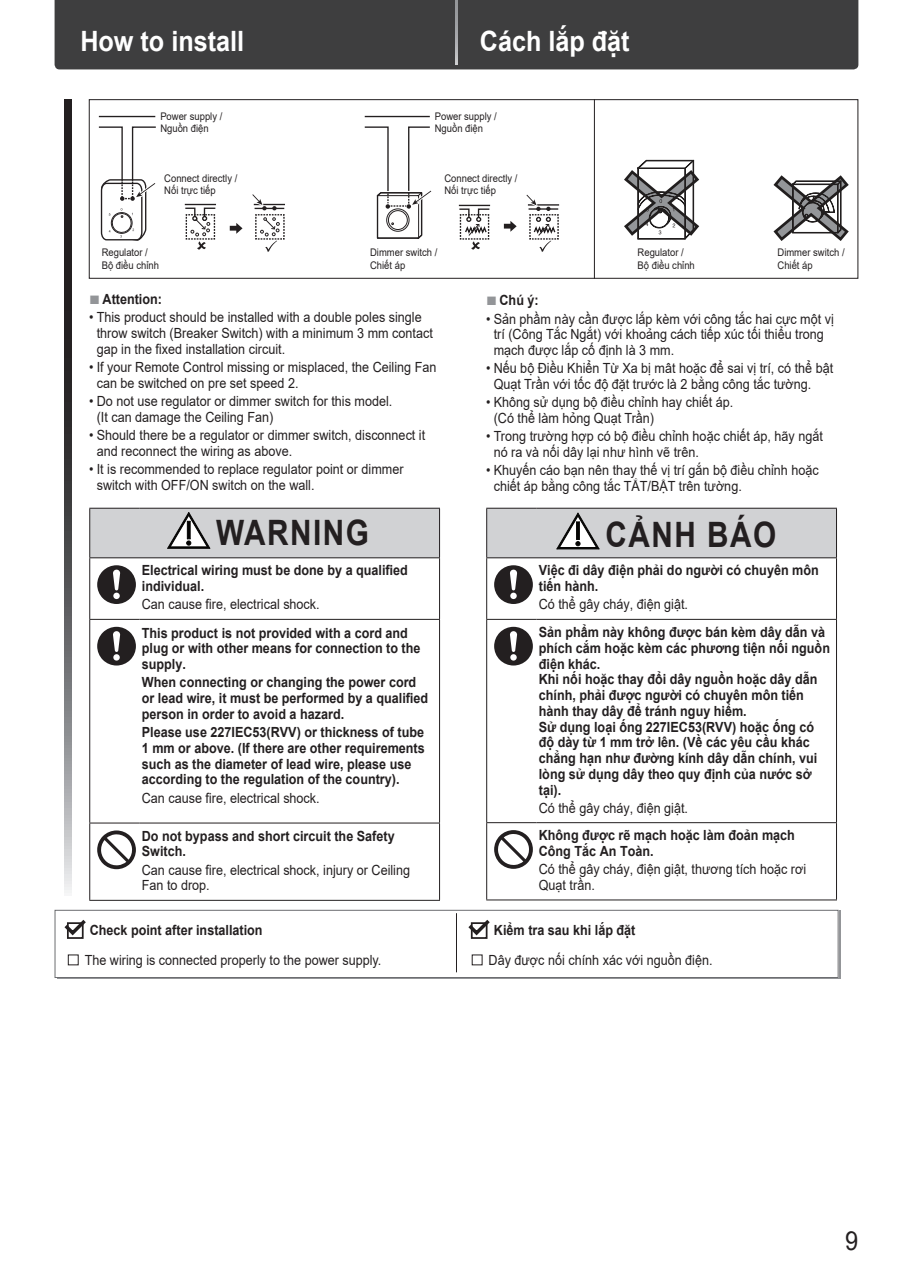
<style>
.page{position:relative;width:913px;height:1275px;background:#fff}
.page>*{position:absolute;margin:0;border:0;box-sizing:border-box;transform-origin:0 0}
.t1{font:700 35px "Arial";letter-spacing:.05em;color:#231f20;scale:.85 1}
.t2{font:700 28px "Arial";color:#fff;scale:.9 1}
.t3{font:26.25px "Arial";color:#231f20;scale:.9 1}
.t4{font:14px/15.8px "Arial";color:#231f20;scale:.9 1}
.t5{font:700 14px/15.8px "Arial";color:#231f20;scale:.9 1}
.t6{font:10.5px/12.6px "Arial";color:#231f20;scale:.9 1}
.s1{font-size:18.2px;color:#939598}
</style>
<div class="page">
<div style="left:55px;top:0;width:803px;height:69px;background:#3e3e3f"></div>
<svg style="left:456px;top:0;width:1px;height:64px"></svg>
<svg style="left:64px;top:99px;width:8px;height:794px;background:#565456"></svg>
<div style="left:90px;top:508px;width:349px;height:50px;background:#d1d2d4"></div>
<hr style="left:89px;top:508px;width:50px;height:1px;background:#231f20">
<hr style="left:89px;top:509px;width:1px;height:48px;background:#231f20">
<hr style="left:139px;top:508px;width:301px;height:1px;background:#231f20">
<hr style="left:439px;top:509px;width:1px;height:48px;background:#231f20">
<hr style="left:89px;top:557px;width:351px;height:1px;background:#231f20">
<hr style="left:89px;top:619px;width:50px;height:1px;background:#231f20">
<hr style="left:89px;top:558px;width:1px;height:61px;background:#231f20">
<hr style="left:439px;top:558px;width:1px;height:61px;background:#231f20">
<hr style="left:89px;top:620px;width:1px;height:203px;background:#231f20">
<hr style="left:139px;top:619px;width:301px;height:1px;background:#231f20">
<hr style="left:439px;top:620px;width:1px;height:203px;background:#231f20">
<hr style="left:89px;top:823px;width:50px;height:1px;background:#231f20">
<hr style="left:89px;top:823px;width:1px;height:77px;background:#231f20">
<hr style="left:139px;top:823px;width:301px;height:1px;background:#231f20">
<hr style="left:439px;top:823px;width:1px;height:77px;background:#231f20">
<hr style="left:89px;top:900px;width:351px;height:1px;background:#231f20">
<hr style="left:168px;top:548px;width:42px;height:1px;background:#050504">
<svg style="left:167px;top:512px;width:43px;height:36px"></svg>
<svg style="left:97px;top:565px;width:39px;height:39px"></svg>
<svg style="left:97px;top:627px;width:39px;height:38px"></svg>
<svg style="left:97px;top:830px;width:39px;height:39px"></svg>
<div style="left:487px;top:508px;width:349px;height:50px;background:#d1d2d4"></div>
<hr style="left:486px;top:508px;width:50px;height:1px;background:#231f20">
<hr style="left:486px;top:509px;width:1px;height:48px;background:#231f20">
<hr style="left:536px;top:508px;width:301px;height:1px;background:#231f20">
<hr style="left:836px;top:509px;width:1px;height:48px;background:#231f20">
<hr style="left:486px;top:557px;width:351px;height:1px;background:#231f20">
<hr style="left:486px;top:619px;width:50px;height:1px;background:#231f20">
<hr style="left:486px;top:558px;width:1px;height:61px;background:#231f20">
<hr style="left:836px;top:558px;width:1px;height:61px;background:#231f20">
<hr style="left:486px;top:620px;width:1px;height:202px;background:#231f20">
<hr style="left:536px;top:619px;width:301px;height:1px;background:#231f20">
<hr style="left:836px;top:620px;width:1px;height:202px;background:#231f20">
<hr style="left:486px;top:822px;width:50px;height:1px;background:#231f20">
<hr style="left:486px;top:823px;width:1px;height:76px;background:#231f20">
<hr style="left:536px;top:822px;width:301px;height:1px;background:#231f20">
<hr style="left:836px;top:823px;width:1px;height:76px;background:#231f20">
<hr style="left:486px;top:899px;width:351px;height:1px;background:#231f20">
<hr style="left:557px;top:549px;width:42px;height:1px;background:#050504">
<svg style="left:557px;top:513px;width:42px;height:36px"></svg>
<svg style="left:494px;top:565px;width:39px;height:39px"></svg>
<svg style="left:494px;top:627px;width:39px;height:38px"></svg>
<svg style="left:494px;top:830px;width:39px;height:39px"></svg>
<div style="left:55px;top:910px;width:783px;height:68px;border:1px solid #6c6d70"></div>
<div style="left:67px;top:922px;width:17px;height:17px;border:2px solid #231f20"></div>
<svg style="left:64px;top:920px;width:22px;height:18px"></svg>
<div style="left:68px;top:954px;width:11px;height:11px;border:1px solid #231f20"></div>
<div style="left:471px;top:922px;width:16px;height:17px;border:2px solid #231f20"></div>
<svg style="left:468px;top:920px;width:22px;height:18px"></svg>
<hr style="left:456px;top:913px;width:1px;height:59px;background:#231f20">
<div style="left:89px;top:99px;width:769px;height:180px;border:1px solid #231f20"></div>
<svg style="left:624px;top:159px;width:76px;height:81px"></svg>
<svg style="left:773px;top:175px;width:76px;height:66px"></svg>
<svg style="left:230px;top:223px;width:12px;height:11px"></svg>
<hr style="left:185px;top:204px;width:31px;height:1px;background:#231f20">
<svg style="left:185px;top:207px;width:31px;height:43px"></svg>
<svg style="left:252px;top:194px;width:33px;height:58px"></svg>
<svg style="left:98px;top:126px;width:58px;height:115px"></svg>
<hr style="left:99px;top:116px;width:56px;height:1px;background:#231f20">
<hr style="left:459px;top:205px;width:31px;height:1px;background:#231f20">
<svg style="left:504px;top:221px;width:13px;height:11px"></svg>
<svg style="left:459px;top:208px;width:31px;height:42px"></svg>
<svg style="left:526px;top:194px;width:33px;height:58px"></svg>
<svg style="left:364px;top:126px;width:68px;height:113px"></svg>
<hr style="left:365px;top:116px;width:65px;height:1px;background:#231f20">
<hr style="left:594px;top:99px;width:1px;height:180px;background:#231f20">
<h2 class="t2" style="left:80px;top:26px;width:184px">How to install</h2>
<h2 class="t2" style="left:480px;top:26px;width:168px">Cách lắp đặt</h2>
<p class="t6" style="left:160px;top:110px;width:70px">Power supply /<br>Nguồn điện</p>
<p class="t6" style="left:164px;top:172px;width:83px">Connect directly /<br>Nối trực tiếp</p>
<p class="t6" style="left:435px;top:110px;width:70px">Power supply /<br>Nguồn điện</p>
<p class="t6" style="left:444px;top:172px;width:83px">Connect directly /<br>Nối trực tiếp</p>
<p class="t6" style="left:102px;top:246px;width:65px">Regulator /<br>Bộ điều chỉnh</p>
<p class="t6" style="left:777px;top:246px;width:76px">Dimmer switch /<br>Chiết áp</p>
<p class="t6" style="left:370px;top:246px;width:76px">Dimmer switch /<br>Chiết áp</p>
<p class="t6" style="left:637px;top:246px;width:65px">Regulator /<br>Bộ điều chỉnh</p>
<p class="t5" style="left:89px;top:291px;width:82px"><span class="s1">■</span> Attention:</p>
<p class="t4" style="left:97px;top:309px;width:375px;text-indent:-7px">• This product should be installed with a double poles single throw switch (Breaker Switch) with a minimum 3 mm contact gap in the fixed installation circuit.</p>
<p class="t4" style="left:97px;top:359px;width:379px;text-indent:-7px">• If your Remote Control missing or misplaced, the Ceiling Fan can be switched on pre set speed 2.</p>
<p class="t4" style="left:97px;top:393px;width:330px;text-indent:-7px">• Do not use regulator or dimmer switch for this model. (It can damage the Ceiling Fan)</p>
<p class="t4" style="left:97px;top:427px;width:366px;text-indent:-7px">• Should there be a regulator or dimmer switch, disconnect it and reconnect the wiring as above.</p>
<p class="t4" style="left:97px;top:461px;width:342px;text-indent:-7px">• It is recommended to replace regulator point or dimmer switch with OFF/ON switch on the wall.</p>
<h1 class="t1" style="left:216px;top:513px;width:181px">WARNING</h1>
<p class="t5" style="left:142px;top:563px;width:297px">Electrical wiring must be done by a qualified individual.</p>
<p class="t4" style="left:142px;top:597px;width:199px">Can cause fire, electrical shock.</p>
<p class="t5" style="left:142px;top:625px;width:311px">This product is not provided with a cord and plug or with other means for connection to the supply.</p>
<p class="t5" style="left:142px;top:675px;width:320px">When connecting or changing the power cord or lead wire, it must be performed by a qualified person in order to avoid a hazard.</p>
<p class="t5" style="left:142px;top:724px;width:316px">Please use 227IEC53(RVV) or thickness of tube 1 mm or above. (If there are other requirements such as the diameter of lead wire, please use according to the regulation of the country).</p>
<p class="t4" style="left:142px;top:790px;width:199px">Can cause fire, electrical shock.</p>
<p class="t5" style="left:142px;top:828px;width:282px">Do not bypass and short circuit the Safety<br>Switch.</p>
<p class="t4" style="left:142px;top:862px;width:299px">Can cause fire, electrical shock, injury or Ceiling<br>Fan to drop.</p>
<p class="t5" style="left:90px;top:922px;width:194px">Check point after installation</p>
<p class="t4" style="left:85px;top:952px;width:331px">The wiring is connected properly to the power supply.</p>
<p class="t5" style="left:486px;top:293px;width:60px"><span class="s1">■</span> Chú ý:</p>
<p class="t4" style="left:494px;top:311px;width:379px;text-indent:-7px">• Sản phầm này cần được lắp kèm với công tắc hai cực một vị trí (Công Tắc Ngắt) với khoảng cách tiếp xúc tối thiểu trong mạch được lắp cố định là 3 mm.</p>
<p class="t4" style="left:494px;top:360px;width:379px;text-indent:-7px">• Nếu bộ Điều Khiển Từ Xa bị mât hoặc để sai vị trí, có thể bật<br>Quạt Trần với tốc độ đặt trước là 2 bằng công tắc tường.</p>
<p class="t4" style="left:494px;top:394px;width:268px;text-indent:-7px">• Không sử dụng bộ điều chỉnh hay chiết áp. (Có thể làm hỏng Quạt Trần)</p>
<p class="t4" style="left:494px;top:428px;width:367px;text-indent:-7px">• Trong trường hợp có bộ điều chỉnh hoặc chiết áp, hãy ngắt nó ra và nối dây lại như hình vẽ trên.</p>
<p class="t4" style="left:494px;top:462px;width:363px;text-indent:-7px">• Khuyến cáo bạn nên thay thế vị trí gắn bộ điều chỉnh hoặc chiết áp bằng công tắc TẮT/BẬT trên tường.</p>
<h1 class="t1" style="left:605px;top:515px;width:202px">CẢNH BÁO</h1>
<p class="t5" style="left:539px;top:563px;width:313px">Việc đi dây điện phải do người có chuyên môn tiến hành.</p>
<p class="t4" style="left:539px;top:597px;width:167px">Có thể gây cháy, điện giật.</p>
<p class="t5" style="left:539px;top:624px;width:325px">Sản phẩm này không được bán kèm dây dẫn và phích cắm hoặc kèm các phương tiện nối nguồn điện khác.<br>Khi nối hoặc thay đổi dây nguồn hoặc dây dẫn chính, phải được người có chuyên môn tiến hành thay dây để tránh nguy hiểm.<br>Sử dụng loại ống 227IEC53(RVV) hoặc ống có độ dày từ 1 mm trở lên. (Về các yêu cầu khác chẳng hạn như đường kính dây dẫn chính, vui lòng sử dụng dây theo quy định của nước sở tại).</p>
<p class="t4" style="left:539px;top:800px;width:167px">Có thể gây cháy, điện giật.</p>
<p class="t5" style="left:539px;top:827px;width:286px">Không được rẽ mạch hoặc làm đoản mạch<br>Công Tắc An Toàn.</p>
<p class="t4" style="left:539px;top:861px;width:298px">Có thể gây cháy, điện giật, thương tích hoặc rơi<br>Quạt trần.</p>
<p class="t5" style="left:494px;top:922px;width:159px">Kiểm tra sau khi lắp đặt</p>
<p class="t4" style="left:489px;top:952px;width:250px">Dây được nối chính xác với nguồn điện.</p>
<h3 class="t3" style="left:845px;top:1226px;width:16px">9</h3>
</div>
